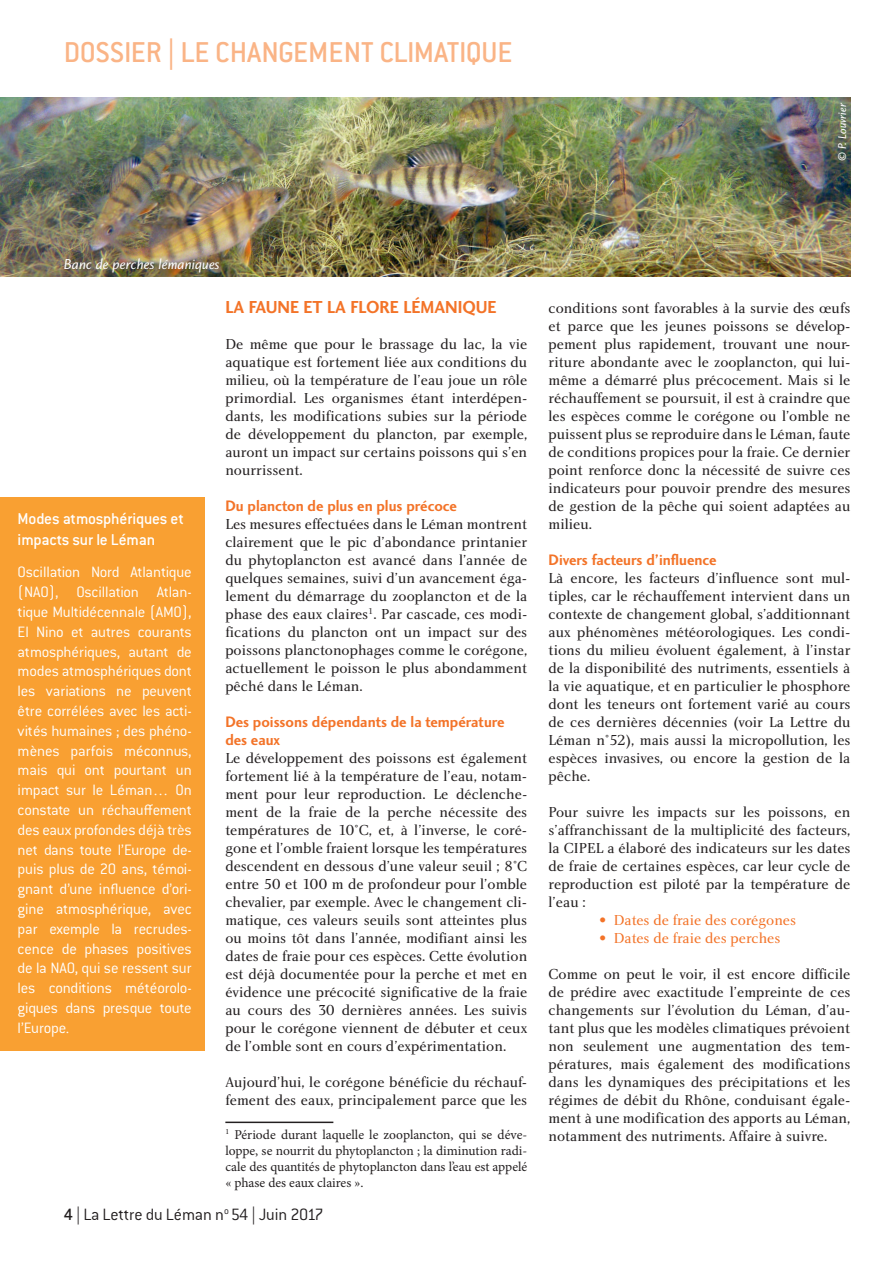
<style>
.page{position:relative;width:893px;height:1263px;background:#fff}
.page>*{position:absolute;margin:0;border:0;box-sizing:border-box;transform-origin:0 0}
.t1{font:500 31.5px "Conduit ITC Std";letter-spacing:-.015em;color:#fab486}
.t2{font:300 18px "Conduit ITC Std";letter-spacing:-.015em;color:#231f20}
.t3{font:700 18px "Charlotte Sans Std";color:#f37328;scale:.95 1}
.t4{font:500 17.25px/20.7px "Conduit ITC Std";letter-spacing:-.01em;color:#fff}
.t5{font:300 16.5px/19.8px "Conduit ITC Std";letter-spacing:-.015em;color:#fff;text-align:justify}
.t6{font:700 15.75px/18px "Charlotte Sans Std";color:#f37328;scale:.95 1}
.t7{font:15px/18px "Charlotte Std";color:#231f20;text-align:justify}
.t8{font:15px "Charlotte Std";color:#f37328}
.t9{font:italic 15px "Charlotte Sans Std";color:#fff}
.t10{font:13.5px/16.2px "Minion Pro";letter-spacing:-.005em;color:#231f20;text-align:justify}
.t11{font:italic 12px "Charlotte Sans Std";color:#fff}
.s1{font-weight:500}
</style>
<div class="page">
<img style="left:0;top:98px;width:850px;height:178px">
<hr style="left:225px;top:1121px;width:108px;height:2px;background:#231f20">
<div style="left:0;top:497px;width:204px;height:553px;background:#f9a032"></div>
<h1 class="t1" style="left:64px;top:33px;width:450px">DOSSIER | LE CHANGEMENT CLIMATIQUE</h1>
<p class="t11" style="left:836px;top:161px;width:60px;rotate:-90deg">© P. Louvrier</p>
<p class="t9" style="left:64px;top:256px;width:158px">Banc de perches lémaniques</p>
<p class="t4" style="left:18px;top:508px;width:168px">Modes atmosphériques et impacts sur le Léman</p>
<p class="t5" style="left:18px;top:562px;width:176px">Oscillation Nord Atlantique (NAO), Oscillation Atlan&shy;tique Multidécennale (AMO), El Nino et autres courants atmosphériques, autant de modes atmosphériques dont les variations ne peuvent être corrélées avec les acti&shy;vités humaines ; des phéno&shy;mènes parfois méconnus, mais qui ont pourtant un impact sur le Léman… On constate un réchauffement des eaux profondes déjà très net dans toute l’Europe de&shy;puis plus de 20 ans, témoi&shy;gnant d’une influence d’ori&shy;gine atmosphérique, avec par exemple la recrudes&shy;cence de phases positives de la NAO, qui se ressent sur les conditions météorolo&shy;giques dans presque toute l’Europe.</p>
<p class="t3" style="left:225px;top:296px;width:287px">LA FAUNE ET LA FLORE LÉMANIQUE</p>
<p class="t7" style="left:225px;top:335px;width:303px">De même que pour le brassage du lac, la vie aquatique est fortement liée aux conditions du milieu, où la température de l’eau joue un rôle primordial. Les organismes étant interdépen&shy;dants, les modifications subies sur la période de développement du plancton, par exemple, auront un impact sur certains poissons qui s’en nourrissent.</p>
<p class="t6" style="left:225px;top:496px;width:245px">Du plancton de plus en plus précoce</p>
<p class="t7" style="left:225px;top:515px;width:303px">Les mesures effectuées dans le Léman montrent clairement que le pic d’abondance printanier du phytoplancton est avancé dans l’année de quelques semaines, suivi d’un avancement éga&shy;lement du démarrage du zooplancton et de la phase des eaux claires<sup>1</sup>. Par cascade, ces modi&shy;fications du plancton ont un impact sur des poissons planctonophages comme le corégone, actuellement le poisson le plus abondamment pêché dans le Léman.</p>
<p class="t6" style="left:225px;top:712px;width:296px">Des poissons dépendants de la température des eaux</p>
<p class="t7" style="left:225px;top:749px;width:303px">Le développement des poissons est également fortement lié à la température de l’eau, notam&shy;ment pour leur reproduction. Le déclenche&shy;ment de la fraie de la perche nécessite des températures de 10°C, et, à l’inverse, le coré&shy;gone et l’omble fraient lorsque les températures descendent en dessous d’une valeur seuil ; 8°C entre 50 et 100 m de profondeur pour l’omble chevalier, par exemple. Avec le changement cli&shy;matique, ces valeurs seuils sont atteintes plus ou moins tôt dans l’année, modifiant ainsi les dates de fraie pour ces espèces. Cette évolution est déjà documentée pour la perche et met en évidence une précocité significative de la fraie au cours des 30 dernières années. Les suivis pour le corégone viennent de débuter et ceux de l’omble sont en cours d’expérimentation.</p>
<p class="t7" style="left:225px;top:1073px;width:303px">Aujourd’hui, le corégone bénéficie du réchauf&shy;fement des eaux, principalement parce que les</p>
<p class="t10" style="left:225px;top:1126px;width:303px"><sup>1</sup> Période durant laquelle le zooplancton, qui se déve&shy;loppe, se nourrit du phytoplancton ; la diminution radi&shy;cale des quantités de phytoplancton dans l’eau est appelé « phase des eaux claires ».</p>
<p class="t2" style="left:64px;top:1204px;width:261px"><span class="s1">4</span> | La Lettre du Léman n<sup>o</sup> 54 | Juin 2017</p>
<p class="t7" style="left:549px;top:299px;width:303px">conditions sont favorables à la survie des œufs et parce que les jeunes poissons se dévelop&shy;pement plus rapidement, trouvant une nour&shy;riture abondante avec le zooplancton, qui lui&shy;même a démarré plus précocement. Mais si le réchauffement se poursuit, il est à craindre que les espèces comme le corégone ou l’omble ne puissent plus se reproduire dans le Léman, faute de conditions propices pour la fraie. Ce dernier point renforce donc la nécessité de suivre ces indicateurs pour pouvoir prendre des mesures de gestion de la pêche qui soient adaptées au milieu.</p>
<p class="t6" style="left:549px;top:550px;width:178px">Divers facteurs d’influence</p>
<p class="t7" style="left:549px;top:569px;width:303px">Là encore, les facteurs d’influence sont mul&shy;tiples, car le réchauffement intervient dans un contexte de changement global, s’additionnant aux phénomènes météorologiques. Les condi&shy;tions du milieu évoluent également, à l’instar de la disponibilité des nutriments, essentiels à la vie aquatique, et en particulier le phosphore dont les teneurs ont fortement varié au cours de ces dernières décennies (voir La Lettre du Léman n°52), mais aussi la micropollution, les espèces invasives, ou encore la gestion de la pêche.</p>
<p class="t7" style="left:549px;top:803px;width:303px">Pour suivre les impacts sur les poissons, en s’affranchissant de la multiplicité des facteurs, la CIPEL a élaboré des indicateurs sur les dates de fraie de certaines espèces, car leur cycle de reproduction est piloté par la température de l’eau :</p>
<p class="t8" style="left:600px;top:911px;width:198px">• Dates de fraie des corégones</p>
<p class="t8" style="left:600px;top:929px;width:182px">• Dates de fraie des perches</p>
<p class="t7" style="left:549px;top:965px;width:303px">Comme on peut le voir, il est encore difficile de prédire avec exactitude l’empreinte de ces changements sur l’évolution du Léman, d’au&shy;tant plus que les modèles climatiques prévoient non seulement une augmentation des tem&shy;pératures, mais également des modifications dans les dynamiques des précipitations et les régimes de débit du Rhône, conduisant égale&shy;ment à une modification des apports au Léman, notamment des nutriments. Affaire à suivre.</p>
</div>
